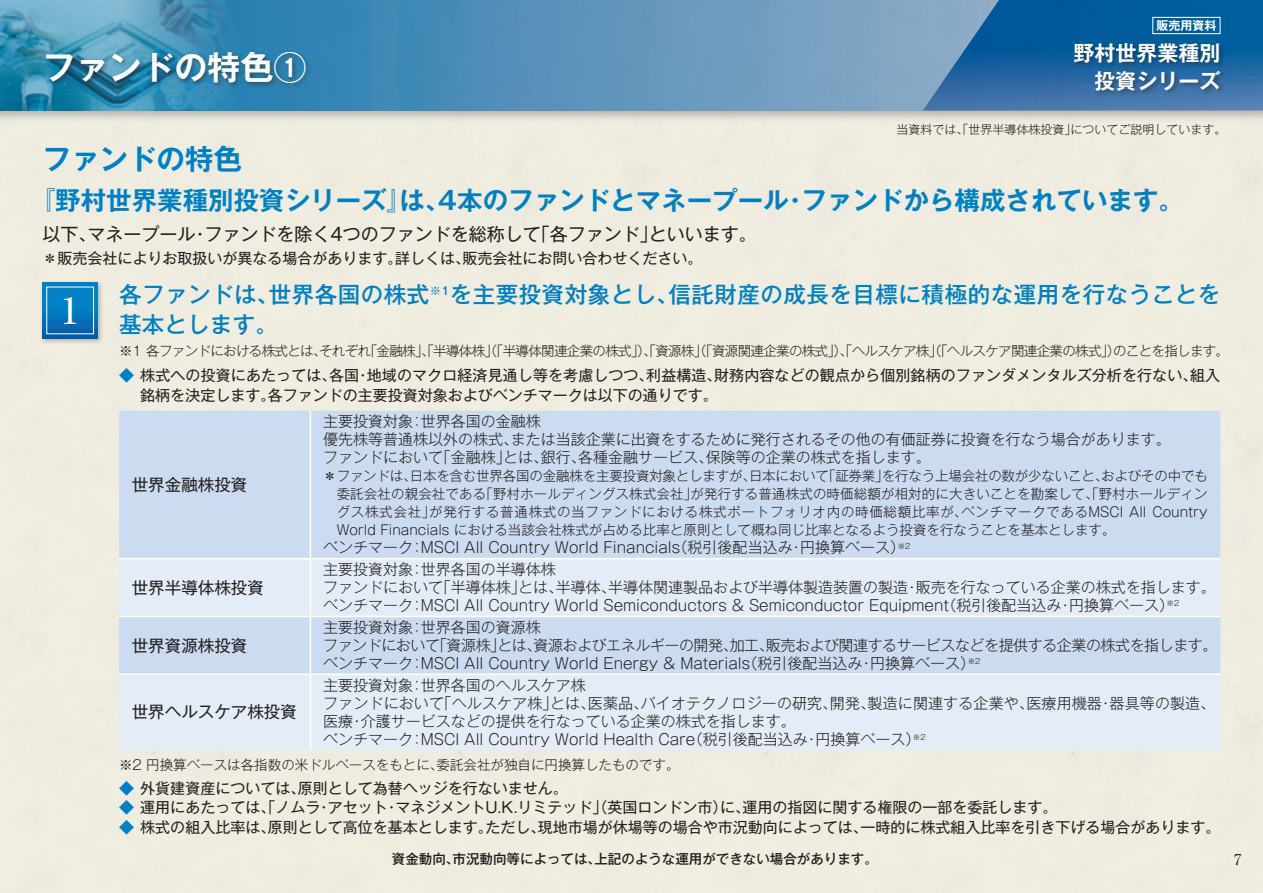
<style>
.page{position:relative;width:1263px;height:893px;background:#fff}
.page>*{position:absolute;margin:0;border:0;box-sizing:border-box;transform-origin:0 0}
.t1{font:500 36px "Ryumin Pr 5";color:#fff}
.t2{font:700 33px "Gothic MB101 Pr 5 De";color:#fff}
.t3{font:700 28.5px "Gothic MB101 Pr 5 De";color:#0080c5}
.t4{font:700 25.5px "Gothic MB101 Pr 5 De";color:#0080c5}
.t5{font:500 22.5px/30px "Gothic MB101 Pr 5";letter-spacing:.025em;color:#0080c5}
.t6{font:700 21px/27.8px "Gothic MB101 Pr 5 De";color:#fff;text-align:right}
.t7{font:18px "Gothic MB101 Pr 5";color:#231f20}
.t8{font:16.5px "Gothic MB101 Pr 5";color:#231f20}
.t9{font:300 15px/18px "Gothic MB101 Pr 5";color:#231f20}
.t10{font:15px/19.5px "Gothic MB101 Pr 5";color:#231f20}
.t11{font:15px "Ryumin Pr 5";color:#231f20}
.t12{font:300 13.5px/18px "Gothic MB101 Pr 5";color:#231f20;text-align:justify}
.t13{font:300 13.5px "Gothic MB101 Pr 5";letter-spacing:-.05em;color:#231f20}
.t14{font:500 13.5px "Gothic MB101 Pr 5";color:#231f20}
.t15{font:300 12px "Gothic MB101 Pr 5";color:#231f20}
.t16{font:700 12px "Gothic MB101 Pr 5 De";color:#fff}
.s1{color:#0080c5}
</style>
<div class="page">
<div style="left:0;top:0;width:1263px;height:123px;background:#231f20;opacity:.3"></div>
<svg style="left:242px;top:0;width:681px;height:111px;background:#5b94bb"></svg>
<svg style="left:923px;top:0;width:340px;height:111px;background:#2a6ea6"></svg>
<img style="left:0;top:0;width:242px;height:111px">
<div style="left:44px;top:48px;width:268px;height:41px;background:#231f20;opacity:.5"></div>
<div style="left:1152px;top:17px;width:68px;height:17px;border:1px solid #fff"></div>
<div style="left:1071px;top:40px;width:155px;height:56px;background:#231f20;opacity:.5"></div>
<div style="left:119px;top:411px;width:1101px;height:147px;background:#ccdcf0"></div>
<svg style="left:119px;top:559px;width:1101px;height:191px;background:#dde8f4"></svg>
<hr style="left:310px;top:411px;width:1px;height:147px;background:#fff">
<hr style="left:310px;top:559px;width:1px;height:57px;background:#fff">
<hr style="left:310px;top:617px;width:1px;height:56px;background:#fff">
<hr style="left:310px;top:675px;width:1px;height:75px;background:#fff">
<hr style="left:119px;top:616px;width:191px;height:1px;background:#fff">
<hr style="left:310px;top:616px;width:910px;height:1px;background:#fff">
<hr style="left:119px;top:673px;width:191px;height:2px;background:#fff">
<hr style="left:310px;top:673px;width:910px;height:2px;background:#fff">
<div style="left:40px;top:280px;width:64px;height:64px;background:#231f20;opacity:.3"></div>
<svg style="left:43px;top:283px;width:55px;height:55px;background:#117dc1"></svg>
<h2 class="t2" style="left:43px;top:40px;width:265px">ファンドの特色①</h2>
<h3 class="t3" style="left:43px;top:135px;width:201px">ファンドの特色</h3>
<p class="t16" style="left:1156px;top:16px;width:61px">販売用資料</p>
<h3 class="t6" style="left:1073px;top:38px;width:148px">野村世界業種別投資シリーズ</h3>
<p class="t15" style="left:896px;top:119px;width:331px">当資料では、「世界半導体株投資」についてご説明しています。</p>
<h3 class="t4" style="left:30px;top:179px;width:1156px">『野村世界業種別投資シリーズ』は、4本のファンドとマネープール・ファンドから構成されています。</h3>
<p class="t7" style="left:43px;top:219px;width:716px">以下、マネープール・ファンドを除く4つのファンドを総称して「各ファンド」といいます。</p>
<p class="t10" style="left:43px;top:247px;width:661px">＊販売会社によりお取扱いが異なる場合があります。詳しくは、販売会社にお問い合わせください。</p>
<h1 class="t1" style="left:61px;top:282px;width:19px">1</h1>
<h3 class="t5" style="left:119px;top:277px;width:1103px">各ファンドは、世界各国の株式<sup>※1</sup>を主要投資対象とし、信託財産の成長を目標に積極的な運用を行なうことを基本とします。</h3>
<p class="t13" style="left:119px;top:340px;width:1111px">※1 各ファンドにおける株式とは、それぞれ「金融株」、「半導体株」（「半導体関連企業の株式」）、「資源株」（「資源関連企業の株式」）、「ヘルスケア株」（「ヘルスケア関連企業の株式」）のことを指します。</p>
<p class="t10" style="left:140px;top:364px;width:1081px;text-indent:-21px"><span class="s1">◆</span> 株式への投資にあたっては、各国・地域のマクロ経済見通し等を考慮しつつ、利益構造、財務内容などの観点から個別銘柄のファンダメンタルズ分析を行ない、組入銘柄を決定します。各ファンドの主要投資対象およびベンチマークは以下の通りです。</p>
<p class="t8" style="left:132px;top:471px;width:117px">世界金融株投資</p>
<p class="t8" style="left:132px;top:574px;width:133px">世界半導体株投資</p>
<p class="t8" style="left:132px;top:632px;width:117px">世界資源株投資</p>
<p class="t9" style="left:323px;top:411px;width:849px">主要投資対象：世界各国の金融株<br>優先株等普通株以外の株式、または当該企業に出資をするために発行されるその他の有価証券に投資を行なう場合があります。ファンドにおいて「金融株」とは、銀行、各種金融サービス、保険等の企業の株式を指します。</p>
<p class="t12" style="left:337px;top:466px;width:873px;text-indent:-14px">＊ファンドは、日本を含む世界各国の金融株を主要投資対象としますが、日本において「証券業」を行なう上場会社の数が少ないこと、およびその中でも委託会社の親会社である「野村ホールディングス株式会社」が発行する普通株式の時価総額が相対的に大きいことを勘案して、「野村ホールディングス株式会社」が発行する普通株式の当ファンドにおける株式ポートフォリオ内の時価総額比率が、ベンチマークであるMSCI All Country World Financials における当該会社株式が占める比率と原則として概ね同じ比率となるよう投資を行なうことを基本とします。</p>
<p class="t9" style="left:323px;top:537px;width:589px">ベンチマーク：MSCI All Country World Financials（税引後配当込み・円換算ベース）<sup>※2</sup></p>
<p class="t9" style="left:323px;top:559px;width:894px">主要投資対象：世界各国の半導体株<br>ファンドにおいて「半導体株」とは、半導体、半導体関連製品および半導体製造装置の製造・販売を行なっている企業の株式を指します。ベンチマーク：MSCI All Country World Semiconductors &amp; Semiconductor Equipment（税引後配当込み・円換算ベース）<sup>※2</sup></p>
<p class="t9" style="left:323px;top:617px;width:896px">主要投資対象：世界各国の資源株<br>ファンドにおいて「資源株」とは、資源およびエネルギーの開発、加工、販売および関連するサービスなどを提供する企業の株式を指します。ベンチマーク：MSCI All Country World Energy &amp; Materials（税引後配当込み・円換算ベース）<sup>※2</sup></p>
<p class="t9" style="left:323px;top:675px;width:893px">主要投資対象：世界各国のヘルスケア株<br>ファンドにおいて「ヘルスケア株」とは、医薬品、バイオテクノロジーの研究、開発、製造に関連する企業や、医療用機器・器具等の製造、医療・介護サービスなどの提供を行なっている企業の株式を指します。<br>ベンチマーク：MSCI All Country World Health Care（税引後配当込み・円換算ベース）<sup>※2</sup></p>
<p class="t12" style="left:119px;top:755px;width:562px">※2 円換算ベースは各指数の米ドルベースをもとに、委託会社が独自に円換算したものです。</p>
<p class="t10" style="left:119px;top:777px;width:450px"><span class="s1">◆</span> 外貨建資産については、原則として為替ヘッジを行ないません。</p>
<p class="t10" style="left:119px;top:797px;width:940px"><span class="s1">◆</span> 運用にあたっては、「ノムラ・アセット・マネジメントU.K.リミテッド」（英国ロンドン市）に、運用の指図に関する権限の一部を委託します。</p>
<p class="t10" style="left:119px;top:816px;width:1103px"><span class="s1">◆</span> 株式の組入比率は、原則として高位を基本とします。ただし、現地市場が休場等の場合や市況動向によっては、一時的に株式組入比率を引き下げる場合があります。</p>
<p class="t8" style="left:132px;top:698px;width:166px">世界ヘルスケア株投資</p>
<p class="t14" style="left:392px;top:848px;width:487px">資金動向、市況動向等によっては、上記のような運用ができない場合があります。</p>
<p class="t11" style="left:1234px;top:847px;width:9px">7</p>
</div>
